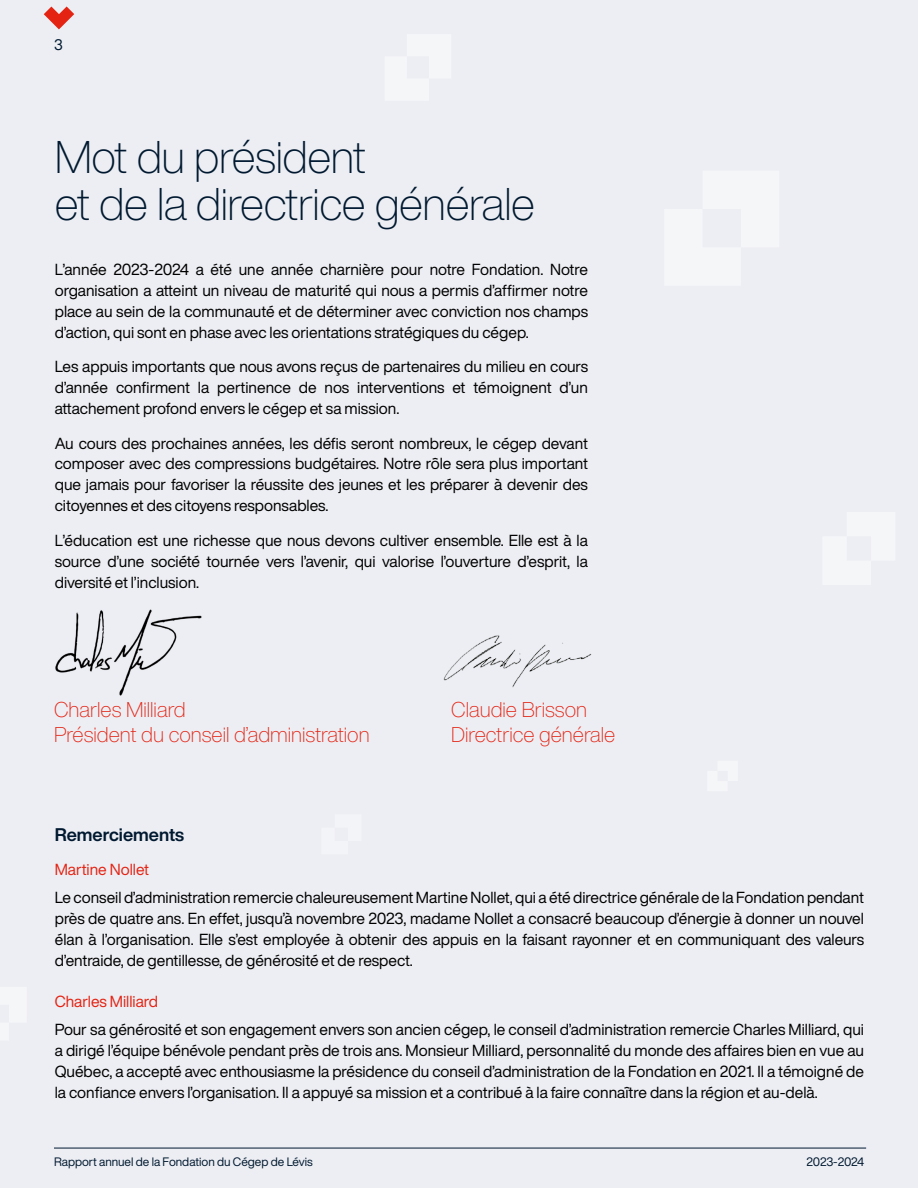
<style>
.page{position:relative;width:918px;height:1188px;background:#edeef3}
.page>*{position:absolute;margin:0;border:0;box-sizing:border-box;transform-origin:0 0}
.t1{font:300 expanded 45px/46.5px "Helvetica Now Display";letter-spacing:-.01em;color:#001930}
.t2{font:300 expanded 21px/25.5px "Helvetica Now Display";color:#e42313}
.t3{font:700 18px "Helvetica Now Display";color:#001930}
.t4{font:15.75px/21px "CL Helvetica Now Display Regular";color:#000;text-align:justify}
.t5{font:15.75px "CL Helvetica Now Display Regular";color:#e42313}
.t6{font:15px "CL Helvetica Now Display Regular";color:#001930}
.t7{font:12px "CL Helvetica Now Display Regular";color:#001930}
.t8{font:12px "CL Helvetica Now Display Regular";letter-spacing:-.02em;color:#001930}
</style>
<div class="page">
<img style="left:55px;top:609px;width:147px;height:87px">
<img style="left:443px;top:635px;width:149px;height:53px">
<hr style="left:54px;top:1148px;width:812px;height:1px;background:#001930">
<svg style="left:44px;top:6px;width:30px;height:23px"></svg>
<p class="t6" style="left:54px;top:34px;width:10px">3</p>
<h1 class="t1" style="left:55px;top:134px;width:482px">Mot du président<br>et de la directrice générale</h1>
<p class="t4" style="left:55px;top:258px;width:535px">L’année 2023-2024 a été une année charnière pour notre Fondation. Notre organisation a atteint un niveau de maturité qui nous a permis d’affirmer notre place au sein de la communauté et de déterminer avec conviction nos champs d’action, qui sont en phase avec les orientations stratégiques du cégep.</p>
<p class="t4" style="left:55px;top:356px;width:535px">Les appuis importants que nous avons reçus de partenaires du milieu en cours d’année confirment la pertinence de nos interventions et témoignent d’un attachement profond envers le cégep et sa mission.</p>
<p class="t4" style="left:55px;top:432px;width:535px">Au cours des prochaines années, les défis seront nombreux, le cégep devant composer avec des compressions budgétaires. Notre rôle sera plus important que jamais pour favoriser la réussite des jeunes et les préparer à devenir des citoyennes et des citoyens responsables.</p>
<p class="t4" style="left:55px;top:530px;width:535px">L’éducation est une richesse que nous devons cultiver ensemble. Elle est à la source d’une société tournée vers l’avenir, qui valorise l’ouverture d’esprit, la diversité et l’inclusion.</p>
<h2 class="t2" style="left:54px;top:696px;width:317px">Charles Milliard<br>Président du conseil d’administration</h2>
<h2 class="t2" style="left:451px;top:696px;width:166px">Claudie Brisson<br>Directrice générale</h2>
<p class="t3" style="left:55px;top:822px;width:131px">Remerciements</p>
<p class="t5" style="left:55px;top:859px;width:96px">Martine Nollet</p>
<p class="t4" style="left:55px;top:887px;width:811px">Le conseil d’administration remercie chaleureusement Martine Nollet, qui a été directrice générale de la Fondation pendant près de quatre ans. En effet, jusqu’à novembre 2023, madame Nollet a consacré beaucoup d’énergie à donner un nouvel élan à l’organisation. Elle s’est employée à obtenir des appuis en la faisant rayonner et en communiquant des valeurs d’entraide, de gentillesse, de générosité et de respect.</p>
<p class="t5" style="left:55px;top:991px;width:105px">Charles Milliard</p>
<p class="t4" style="left:55px;top:1019px;width:811px">Pour sa générosité et son engagement envers son ancien cégep, le conseil d’administration remercie Charles Milliard, qui a dirigé l’équipe bénévole pendant près de trois ans. Monsieur Milliard, personnalité du monde des affaires bien en vue au Québec, a accepté avec enthousiasme la présidence du conseil d’administration de la Fondation en 2021. Il a témoigné de la confiance envers l’organisation. Il a appuyé sa mission et a contribué à la faire connaître dans la région et au-delà.</p>
<p class="t7" style="left:54px;top:1154px;width:260px">Rapport annuel de la Fondation du Cégep de Lévis</p>
<p class="t8" style="left:807px;top:1154px;width:59px">2023-2024</p>
</div>
